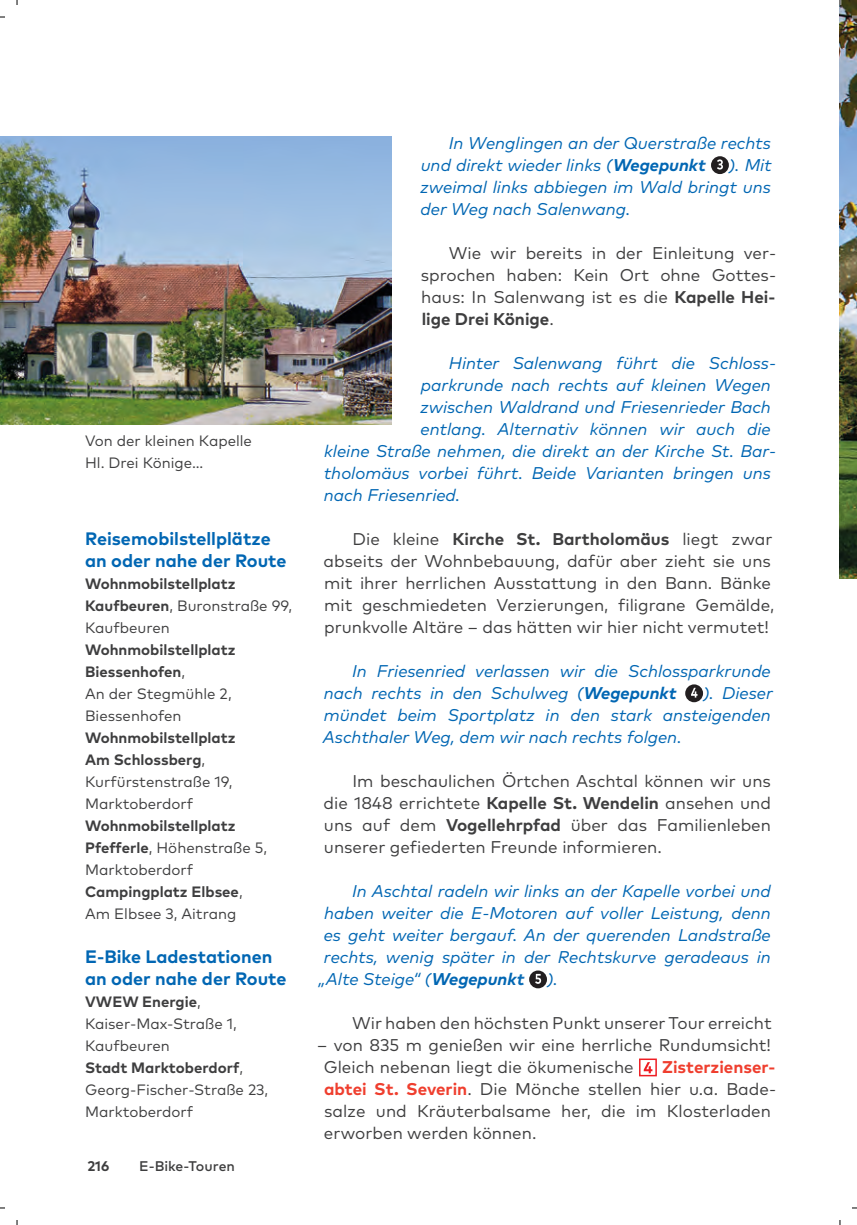
<style>
.page{position:relative;width:857px;height:1225px;background:#fff}
.page>*{position:absolute;margin:0;border:0;box-sizing:border-box;transform-origin:0 0}
.t1{font:700 18px/22px "Mark OT";color:#0166b3}
.t2{font:17px/22px "Mark OT";color:#3e3e3f}
.t3{font:italic 17px/22px "Mark OT";color:#0166b3}
.t4{font:700 15px/22px "Mark OT";color:#3e3e3f}
.t5{font:15px/22px "Mark OT";color:#3e3e3f}
.t6{font:500 14px "Mark OT";color:#3e3e3f}
.t7{font:700 14px "Mark OT";color:#3e3e3f}
.s1{font-weight:400}
.s2{font-weight:700}
.s3{font-weight:700;color:#ef3e2e}
</style>
<div class="page">
<svg style="left:710px;top:156px;width:18px;height:18px"></svg>
<svg style="left:716px;top:159px;width:6px;height:11px"></svg>
<svg style="left:684px;top:684px;width:18px;height:18px"></svg>
<svg style="left:690px;top:688px;width:7px;height:9px"></svg>
<div style="left:529px;top:970px;width:17px;height:18px;background:#231f20;border-radius:50%"></div>
<svg style="left:535px;top:974px;width:6px;height:10px"></svg>
<div style="left:638px;top:1058px;width:18px;height:18px;background:#fff;border:2px solid #ee1d23"></div>
<svg style="left:643px;top:1062px;width:9px;height:11px"></svg>
<img style="left:0;top:136px;width:391px;height:288px">
<img style="left:839px;top:0;width:17px;height:578px">
<p class="t5" style="left:85px;top:430px;width:168px">Von der kleinen Kapelle<br>Hl. Drei Könige…</p>
<p class="t1" style="left:85px;top:527px;width:203px">Reisemobilstellplätze an oder nahe der Route</p>
<p class="t4" style="left:85px;top:572px;width:208px">Wohnmobilstellplatz<br>Kaufbeuren<span class="s1">, Buronstraße 99,<br>Kaufbeuren</span></p>
<p class="t4" style="left:85px;top:638px;width:152px">Wohnmobilstellplatz<br>Biessenhofen<span class="s1">,<br>An der Stegmühle 2,<br>Biessenhofen</span></p>
<p class="t5" style="left:85px;top:727px;width:152px"><span class="s2">Wohnmobilstellplatz<br>Am Schlossberg</span>,<br>Kurfürstenstraße 19,<br>Marktoberdorf</p>
<p class="t4" style="left:85px;top:814px;width:184px">Wohnmobilstellplatz<br>Pfefferle<span class="s1">, Höhenstraße 5,<br>Marktoberdorf<br></span>Campingplatz Elbsee<span class="s1">,<br>Am Elbsee 3, Aitrang</span></p>
<p class="t1" style="left:85px;top:945px;width:203px">E-Bike Ladestationen an oder nahe der Route</p>
<p class="t5" style="left:85px;top:991px;width:185px"><span class="s2">VWEW Energie</span>,<br>Kaiser-Max-Straße 1,<br>Kaufbeuren<br><span class="s2">Stadt Marktoberdorf</span>,<br>Georg-Fischer-Straße 23,<br>Marktoberdorf</p>
<p class="t7" style="left:87px;top:1156px;width:23px">216</p>
<p class="t6" style="left:139px;top:1157px;width:97px">E-Bike-Touren</p>
<p class="t3" style="left:420px;top:132px;width:351px;text-indent:28px">In Wenglingen an der Querstraße rechts und direkt wieder links (<span class="s2">Wegepunkt</span></p>
<p class="t3" style="left:420px;top:154px;width:353px;text-align:justify;text-indent:308px">). Mit zweimal links abbiegen im Wald bringt uns der Weg nach Salenwang.</p>
<p class="t2" style="left:420px;top:242px;width:356px;text-align:justify;text-indent:28px">Wie wir bereits in der Einleitung ver&shy;sprochen haben: Kein Ort ohne Gottes&shy;haus: In Salenwang ist es die <span class="s2">Kapelle Hei&shy;lige Drei Könige</span>.</p>
<p class="t3" style="left:448px;top:352px;width:328px">Hinter Salenwang führt die Schloss-</p>
<p class="t3" style="left:420px;top:374px;width:351px">parkrunde nach rechts auf kleinen Wegen</p>
<p class="t3" style="left:420px;top:396px;width:352px">zwischen Waldrand und Friesenrieder Bach</p>
<p class="t3" style="left:420px;top:418px;width:351px">entlang. Alternativ können wir auch die</p>
<p class="t3" style="left:324px;top:440px;width:453px">kleine Straße nehmen, die direkt an der Kirche St. Bar-</p>
<p class="t3" style="left:323px;top:462px;width:448px">tholomäus vorbei führt. Beide Varianten bringen uns</p>
<p class="t3" style="left:324px;top:484px;width:138px">nach Friesenried.</p>
<p class="t2" style="left:323px;top:528px;width:452px;text-indent:29px">Die kleine <span class="s2">Kirche St. Bartholomäus</span> liegt zwar abseits der Wohnbebauung, dafür aber zieht sie uns mit ihrer herrlichen Ausstattung in den Bann. Bänke mit geschmiedeten Verzierungen, filigrane Gemälde, prunkvolle Altäre – das hätten wir hier nicht vermutet!</p>
<p class="t3" style="left:324px;top:660px;width:448px;text-indent:28px">In Friesenried verlassen wir die Schlossparkrunde nach rechts in den Schulweg (<span class="s2">Wegepunkt</span></p>
<p class="t3" style="left:323px;top:682px;width:451px;text-align:justify;text-indent:380px">). Dieser mündet beim Sportplatz in den stark ansteigenden Aschthaler Weg, dem wir nach rechts folgen.</p>
<p class="t2" style="left:323px;top:770px;width:448px;text-align:justify;text-indent:29px">Im beschaulichen Örtchen Aschtal können wir uns die 1848 errichtete <span class="s2">Kapelle St. Wendelin</span> ansehen und uns auf dem <span class="s2">Vogellehrpfad</span> über das Familienleben unserer gefiederten Freunde informieren.</p>
<p class="t3" style="left:352px;top:880px;width:420px">In Aschtal radeln wir links an der Kapelle vorbei und</p>
<p class="t3" style="left:324px;top:902px;width:448px">haben weiter die E-Motoren auf voller Leistung, denn</p>
<p class="t3" style="left:323px;top:924px;width:448px">es geht weiter bergauf. An der querenden Landstraße</p>
<p class="t3" style="left:324px;top:946px;width:448px">rechts, wenig später in der Rechtskurve geradeaus in</p>
<p class="t3" style="left:318px;top:968px;width:207px">„Alte Steige“ (<span class="s2">Wegepunkt</span></p>
<p class="t3" style="left:546px;top:968px;width:12px">).</p>
<p class="t2" style="left:352px;top:1012px;width:421px">Wir haben den höchsten Punkt unserer Tour erreicht</p>
<p class="t2" style="left:323px;top:1034px;width:448px;text-indent:-7px">– von 835 m genießen wir eine herrliche Rundumsicht!<br>Gleich nebenan liegt die ökumenische</p>
<p class="t2" style="left:324px;top:1056px;width:453px;text-indent:338px"><span class="s3">Zisterzienser&shy;abtei St. Severin</span>. Die Mönche stellen hier u.a. Bade&shy;salze und Kräuterbalsame her, die im Klosterladen erworben werden können.</p>
</div>
